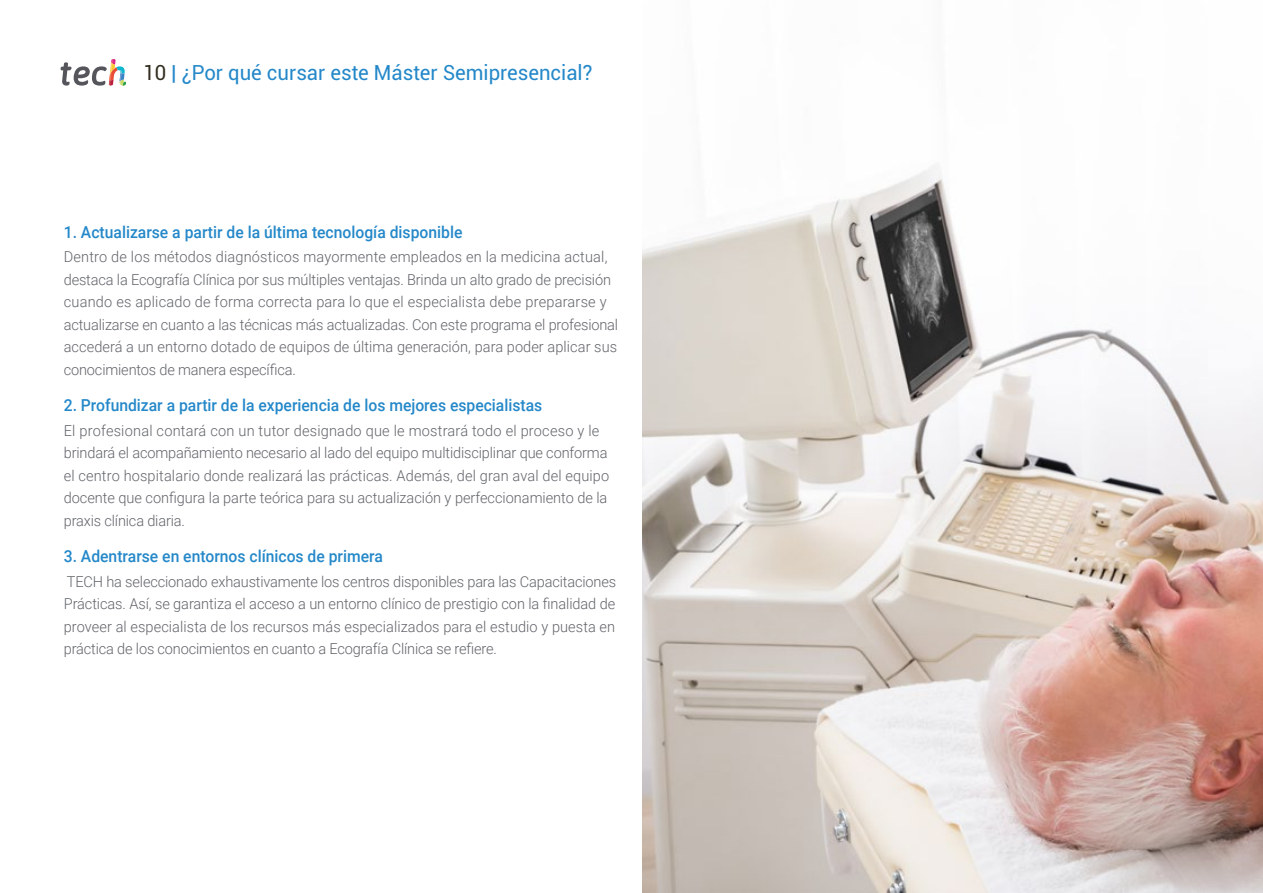
<style>
.page{position:relative;width:1263px;height:893px;background:#fff}
.page>*{position:absolute;margin:0;border:0;box-sizing:border-box;transform-origin:0 0}
.t1{font:21px "Roboto";color:#2488c9}
.t2{font:500 16.5px "Roboto";color:#2488c9;scale:.95 1}
.t3{font:300 15px/22.5px "Roboto";color:#61646a}
.s1{color:#312e20}
</style>
<div class="page">
<svg style="left:61px;top:59px;width:65px;height:27px"></svg>
<img style="left:642px;top:164px;width:621px;height:729px">
<h1 class="t1" style="left:144px;top:57px;width:450px"><span class="s1">10</span> | ¿Por qué cursar este Máster Semipresencial?</h1>
<p class="t2" style="left:64px;top:220px;width:421px">1. Actualizarse a partir de la última tecnología disponible</p>
<p class="t3" style="left:64px;top:245px;width:556px">Dentro de los métodos diagnósticos mayormente empleados en la medicina actual, destaca la Ecografía Clínica por sus múltiples ventajas. Brinda un alto grado de precisión cuando es aplicado de forma correcta para lo que el especialista debe prepararse y actualizarse en cuanto a las técnicas más actualizadas. Con este programa el profesional accederá a un entorno dotado de equipos de última generación, para poder aplicar sus conocimientos de manera específica.</p>
<p class="t2" style="left:64px;top:394px;width:505px">2. Profundizar a partir de la experiencia de los mejores especialistas</p>
<p class="t3" style="left:64px;top:419px;width:547px">El profesional contará con un tutor designado que le mostrará todo el proceso y le brindará el acompañamiento necesario al lado del equipo multidisciplinar que conforma el centro hospitalario donde realizará las prácticas. Además, del gran aval del equipo docente que configura la parte teórica para su actualización y perfeccionamiento de la praxis clínica diaria.</p>
<p class="t2" style="left:64px;top:545px;width:337px">3. Adentrarse en entornos clínicos de primera</p>
<p class="t3" style="left:64px;top:569px;width:554px;text-align:justify">TECH ha seleccionado exhaustivamente los centros disponibles para las Capacitaciones Prácticas. Así, se garantiza el acceso a un entorno clínico de prestigio con la finalidad de proveer al especialista de los recursos más especializados para el estudio y puesta en práctica de los conocimientos en cuanto a Ecografía Clínica se refiere.</p>
</div>
